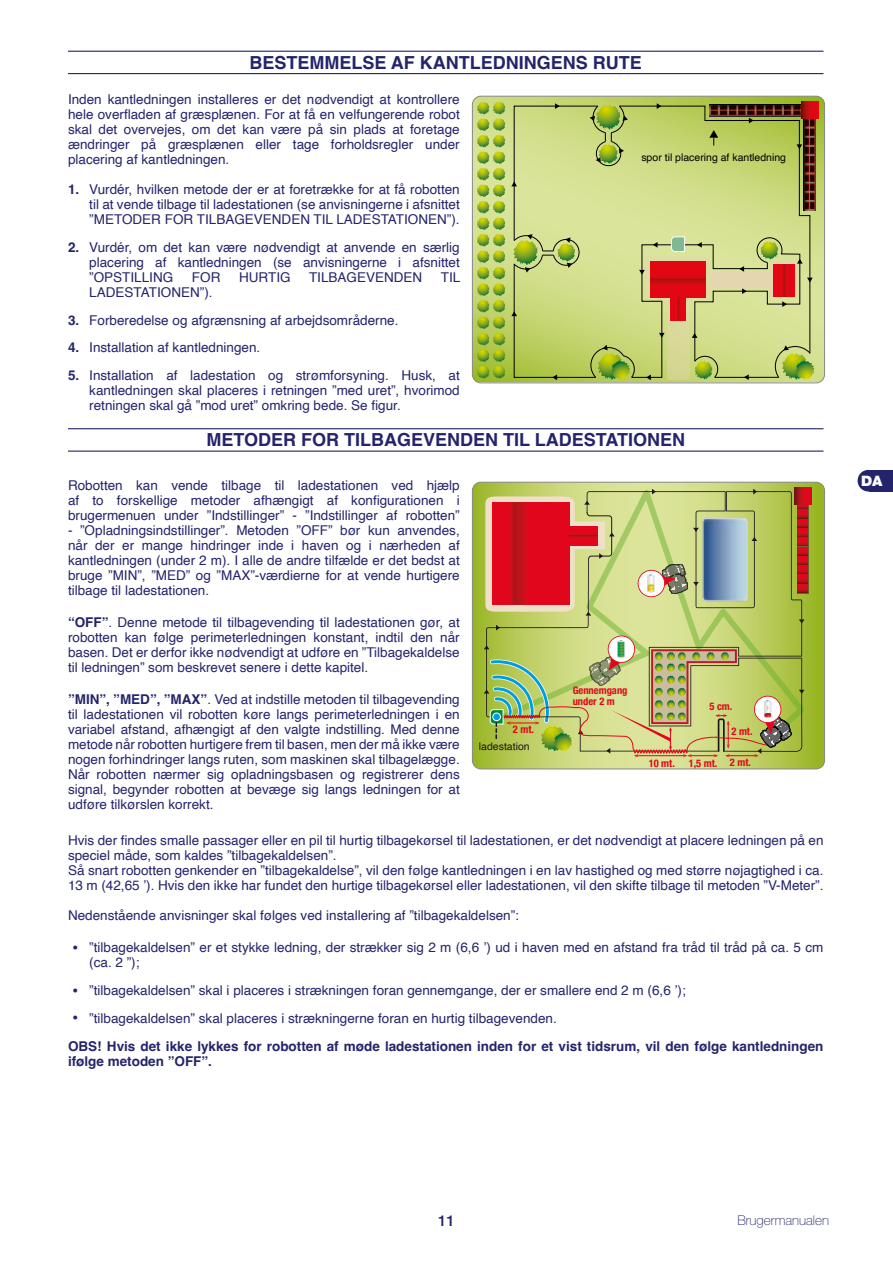
<style>
.page{position:relative;width:893px;height:1263px;background:#fff}
.page>*{position:absolute;margin:0;border:0;box-sizing:border-box;transform-origin:0 0}
.t1{font:700 18px "Helvetica";color:#24246c}
.t2{font:500 15px "Helvetica Neue LT Std";color:#24246c}
.t3{font:900 14.4px "Helvetica Neue LT Std";color:#fff}
.t4{font:13.5px/15px "Helvetica";color:#24246c;text-align:justify}
.t5{font:700 13.5px/27.8px "Helvetica";color:#24246c}
.t6{font:100 13.5px "Helvetica Neue LT Std";color:#24246c}
.t7{font:700 condensed 10.5px/10.5px "Helvetica Neue LT Pro";color:#e2061c}
.t8{font:10.5px "Helvetica";color:#000}
.t9{font:10.5px "Helvetica";color:#1b181c}
.s1{font-weight:700}
.s2{font-weight:700;font-size:18px}
.s3{font-size:18px}
.s4{font-weight:400}
</style>
<div class="page">
<div style="left:868px;top:470px;width:25px;height:21px;background:#24246c"></div>
<div style="left:858px;top:470px;width:21px;height:21px;background:#24246c;border-radius:50%"></div>
<hr style="left:68px;top:51px;width:755px;height:1px;background:#24246c">
<hr style="left:68px;top:73px;width:755px;height:1px;background:#24246c">
<hr style="left:68px;top:428px;width:755px;height:1px;background:#24246c">
<hr style="left:68px;top:451px;width:755px;height:1px;background:#24246c">
<svg style="left:472px;top:96px;width:353px;height:286px;background:#c4d472"></svg>
<div style="left:804px;top:117px;width:12px;height:94px;background:#46453e"></div>
<div style="left:801px;top:102px;width:17px;height:17px;background:#e20613"></div>
<svg style="left:477px;top:102px;width:28px;height:277px;background:#a8c24e"></svg>
<svg style="left:511px;top:103px;width:304px;height:277px;background:#c2c576"></svg>
<div style="left:472px;top:96px;width:353px;height:287px;border:1px solid #878787;border-radius:9px"></div>
<svg style="left:472px;top:482px;width:353px;height:287px;background:#acc248"></svg>
<svg style="left:807px;top:505px;width:2px;height:89px"></svg>
<div style="left:794px;top:488px;width:17px;height:17px;background:#e2071c"></div>
<svg style="left:484px;top:489px;width:323px;height:268px;background:#beb070"></svg>
<div style="left:472px;top:482px;width:353px;height:287px;border:1px solid #878787;border-radius:9px"></div>
<h1 class="t1" style="left:250px;top:51px;width:394px">BESTEMMELSE AF KANTLEDNINGENS RUTE</h1>
<p class="t4" style="left:68px;top:92px;width:393px">Inden kantledningen installeres er det nødvendigt at kontrollere hele overfladen af græsplænen. For at få en velfungerende robot skal det overvejes, om det kan være på sin plads at foretage ændringer på græsplænen eller tage forholdsregler under placering af kantledningen.</p>
<p class="t4" style="left:89px;top:182px;width:372px;text-indent:-21px"><span class="s1">1.</span> Vurdér, hvilken metode der er at foretrække for at få robotten til at vende tilbage til ladestationen (se anvisningerne i afsnittet ”METODER FOR TILBAGEVENDEN TIL LADESTATIONEN”).</p>
<p class="t4" style="left:89px;top:240px;width:372px;text-indent:-21px"><span class="s1">2.</span> Vurdér, om det kan være nødvendigt at anvende en særlig placering af kantledningen (se anvisningerne i afsnittet ”OPSTILLING</p>
<p class="t8" style="left:641px;top:149px;width:146px">spor til placering af kantledning</p>
<p class="t4" style="left:192px;top:270px;width:30px">FOR</p>
<p class="t4" style="left:239px;top:270px;width:53px">HURTIG</p>
<p class="t4" style="left:309px;top:270px;width:115px">TILBAGEVENDEN</p>
<p class="t4" style="left:441px;top:270px;width:21px">TIL</p>
<p class="t4" style="left:89px;top:285px;width:125px">LADESTATIONEN”).</p>
<p class="t4" style="left:68px;top:313px;width:332px"><span class="s1">3.</span> Forberedelse og afgrænsning af arbejdsområderne.</p>
<p class="t4" style="left:68px;top:340px;width:194px"><span class="s1">4.</span> Installation af kantledningen.</p>
<p class="t4" style="left:89px;top:368px;width:372px;text-indent:-21px"><span class="s1">5.</span> Installation af ladestation og strømforsyning. Husk, at kantledningen skal placeres i retningen ”med uret”, hvorimod retningen skal gå ”mod uret” omkring bede. Se figur.</p>
<h1 class="t1" style="left:206px;top:429px;width:480px">METODER FOR TILBAGEVENDEN TIL LADESTATIONEN</h1>
<p class="t4" style="left:68px;top:478px;width:393px">Robotten kan vende tilbage til ladestationen ved hjælp af to forskellige metoder afhængigt af konfigurationen i brugermenuen under ”Indstillinger” - ”Indstillinger af robotten”</p>
<p class="t4" style="left:68px;top:523px;width:393px">- ”Opladningsindstillinger”. Metoden ”OFF” bør kun anvendes, når der er mange hindringer inde i haven og i nærheden af kantledningen (under 2 m). I alle de andre tilfælde er det bedst at bruge ”MIN”, ”MED” og ”MAX”-værdierne for at vende hurtigere tilbage til ladestationen.</p>
<p class="t4" style="left:68px;top:615px;width:393px"><span class="s1">“OFF”</span>. Denne metode til tilbagevending til ladestationen gør, at robotten kan følge perimeterledningen konstant, indtil den når basen. Det er derfor ikke nødvendigt at udføre en ”Tilbagekaldelse til ledningen” som beskrevet senere i dette kapitel.</p>
<p class="t4" style="left:68px;top:692px;width:393px"><span class="s1">”MIN”, ”MED”, ”MAX”</span>. Ved at indstille metoden til tilbagevending til ladestationen vil robotten køre langs perimeterledningen i en variabel afstand, afhængigt af den valgte indstilling. Med denne metode når robotten hurtigere frem til basen, men der må ikke være nogen forhindringer langs ruten, som maskinen skal tilbagelægge.<br>Når robotten nærmer sig opladningsbasen og registrerer dens signal, begynder robotten at bevæge sig langs ledningen for at udføre tilkørslen korrekt.</p>
<p class="t7" style="left:573px;top:685px;width:56px">Gennemgang under 2 m</p>
<p class="t7" style="left:709px;top:701px;width:24px">5 cm.</p>
<p class="t7" style="left:513px;top:724px;width:23px">2 mt.</p>
<p class="t7" style="left:731px;top:726px;width:23px">2 mt.</p>
<p class="t7" style="left:649px;top:757px;width:28px">10 mt.</p>
<p class="t7" style="left:689px;top:757px;width:64px">1,5 mt. 2 mt.</p>
<p class="t9" style="left:479px;top:738px;width:52px">ladestation</p>
<p class="t4" style="left:68px;top:833px;width:757px;text-align:left">Hvis der findes smalle passager eller en pil til hurtig tilbagekørsel til ladestationen, er det nødvendigt at placere ledningen på en speciel måde, som kaldes ”tilbagekaldelsen”.<br>Så snart robotten genkender en ”tilbagekaldelse”, vil den følge kantledningen i en lav hastighed og med større nøjagtighed i ca.<br>13 m (42,65 ’). Hvis den ikke har fundet den hurtige tilbagekørsel eller ladestationen, vil den skifte tilbage til metoden ”V-Meter”.</p>
<p class="t4" style="left:68px;top:908px;width:452px">Nedenstående anvisninger skal følges ved installering af ”tilbagekaldelsen”:</p>
<p class="t4" style="left:89px;top:940px;width:736px;text-indent:-17px"><span class="s2">•</span> ”tilbagekaldelsen” er et stykke ledning, der strækker sig 2 m (6,6 ’) ud i haven med en afstand fra tråd til tråd på ca. 5 cm (ca. 2 ”);</p>
<p class="t4" style="left:72px;top:983px;width:615px"><span class="s2">•</span> ”tilbagekaldelsen” skal i placeres i strækningen foran gennemgange, der er smallere end 2 m (6,6 ’);</p>
<p class="t5" style="left:68px;top:1006px;width:757px;text-indent:4px"><span class="s3">•</span> <span class="s4">”tilbagekaldelsen” skal placeres i strækningerne foran en hurtig tilbagevenden.<br></span>OBS! Hvis det ikke lykkes for robotten af møde ladestationen inden for et vist tidsrum, vil den følge kantledningen</p>
<p class="t5" style="left:68px;top:1048px;width:146px">ifølge metoden ”OFF”.</p>
<p class="t3" style="left:861px;top:472px;width:23px">DA</p>
<p class="t2" style="left:438px;top:1211px;width:18px">11</p>
<p class="t6" style="left:737px;top:1212px;width:93px">Brugermanualen</p>
</div>
